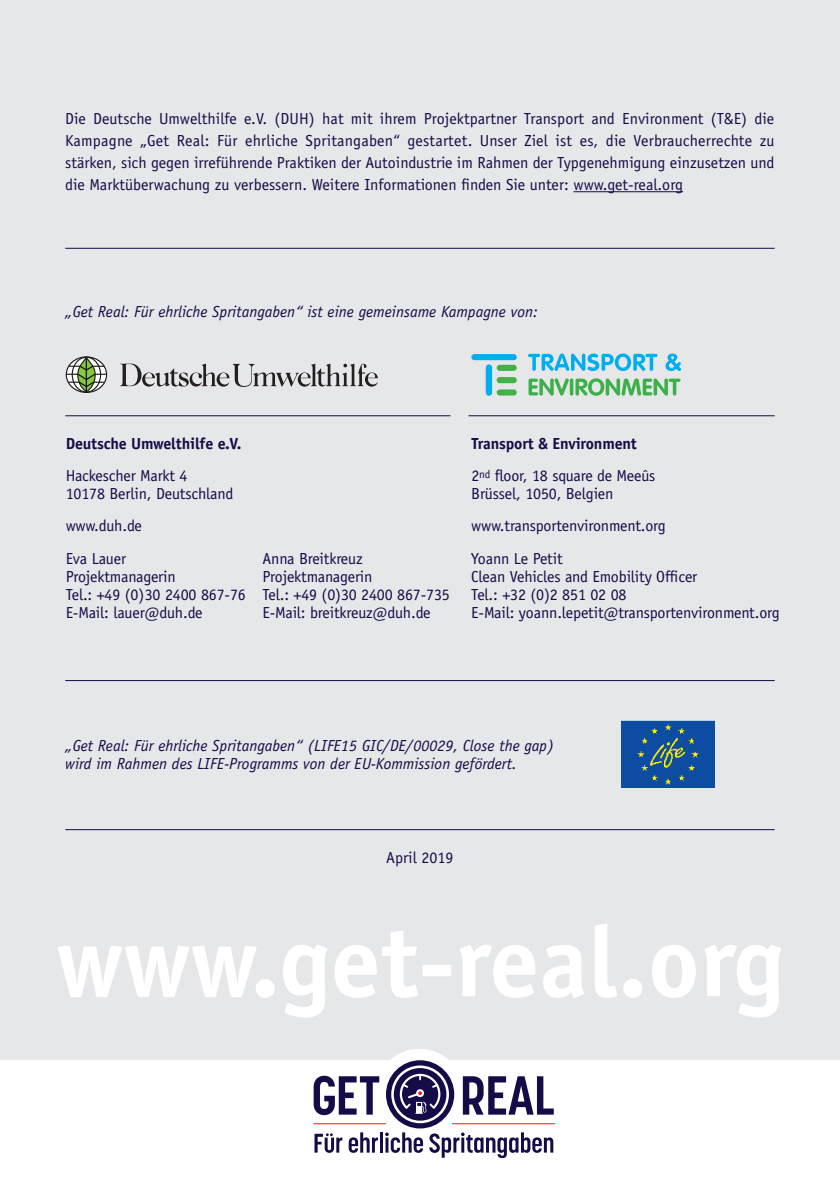
<style>
.page{position:relative;width:840px;height:1191px;background:#fff}
.page>*{position:absolute;margin:0;border:0;box-sizing:border-box;transform-origin:0 0}
.t1{font:700 100.8px "Officina Sans";color:#fff}
.t2{font:16px/18px "Officina Sans";letter-spacing:-.01em;color:#150b47}
.t3{font:italic 16px/18px "Officina Sans";color:#150b47}
.t4{font:700 16px "Officina Sans";letter-spacing:-.01em;color:#150b47}
.s1{font-weight:700}
</style>
<div class="page">
<div style="left:0;top:0;width:839px;height:1060px;background:#e6e7e9"></div>
<div style="left:374px;top:1048px;width:89px;height:89px;background:#fff;border-radius:50%"></div>
<svg style="left:313px;top:1075px;width:66px;height:40px"></svg>
<svg style="left:462px;top:1076px;width:91px;height:38px"></svg>
<svg style="left:314px;top:1133px;width:28px;height:19px"></svg>
<svg style="left:348px;top:1132px;width:30px;height:20px"></svg>
<hr style="left:379px;top:1132px;width:3px;height:20px;background:#150b47">
<svg style="left:385px;top:1132px;width:38px;height:20px"></svg>
<svg style="left:429px;top:1132px;width:124px;height:26px"></svg>
<hr style="left:313px;top:1123px;width:72px;height:1px;background:#ee1d23">
<hr style="left:451px;top:1123px;width:103px;height:1px;background:#ee1d23">
<svg style="left:386px;top:1060px;width:68px;height:68px"></svg>
<svg style="left:392px;top:1066px;width:55px;height:56px"></svg>
<div style="left:391px;top:1065px;width:57px;height:58px;border:3px solid #fff;border-radius:50%"></div>
<svg style="left:398px;top:1072px;width:43px;height:41px;background:#4d4472"></svg>
<img style="left:621px;top:720px;width:92px;height:67px">
<hr style="left:468px;top:415px;width:306px;height:1px;background:#150b47">
<svg style="left:66px;top:357px;width:40px;height:35px"></svg>
<div style="left:66px;top:356px;width:41px;height:37px;border:1px solid #231f20;border-radius:50%"></div>
<svg style="left:72px;top:357px;width:28px;height:35px"></svg>
<div style="left:72px;top:357px;width:29px;height:35px;border:1px solid #231f20;border-radius:50%"></div>
<svg style="left:120px;top:364px;width:257px;height:23px"></svg>
<svg style="left:78px;top:357px;width:17px;height:34px"></svg>
<div style="left:77px;top:356px;width:19px;height:36px;border:1px solid #231f20;border-radius:50%"></div>
<hr style="left:86px;top:358px;width:1px;height:35px;background:#001300">
<svg style="left:66px;top:364px;width:40px;height:24px"></svg>
<hr style="left:65px;top:415px;width:385px;height:1px;background:#150b47">
<div style="left:485px;top:364px;width:7px;height:32px;background:#00aeef;border-radius:3px"></div>
<div style="left:471px;top:354px;width:45px;height:6px;background:#00aeef;border-radius:3px"></div>
<div style="left:496px;top:365px;width:20px;height:6px;background:#42b149;border-radius:3px"></div>
<div style="left:496px;top:389px;width:20px;height:6px;background:#42b149;border-radius:3px"></div>
<div style="left:496px;top:377px;width:20px;height:6px;background:#42b149;border-radius:3px"></div>
<svg style="left:528px;top:378px;width:152px;height:18px"></svg>
<svg style="left:528px;top:353px;width:152px;height:18px"></svg>
<hr style="left:65px;top:680px;width:709px;height:1px;background:#150b47">
<hr style="left:65px;top:829px;width:709px;height:1px;background:#150b47">
<hr style="left:573px;top:191px;width:109px;height:1px;background:#150b47">
<hr style="left:65px;top:248px;width:709px;height:1px;background:#150b47">
<p class="t2" style="left:65px;top:108px;width:710px;line-height:22px;text-align:justify">Die Deutsche Umwelthilfe e.V. (DUH) hat mit ihrem Projektpartner Transport and Environment (T&amp;E) die Kampagne „Get Real: Für ehrliche Spritangaben“ gestartet. Unser Ziel ist es, die Verbraucherrechte zu stärken, sich gegen irreführende Praktiken der Autoindustrie im Rahmen der Typgenehmigung einzusetzen und die Marktüberwachung zu verbessern. Weitere Informationen finden Sie unter: www.get-real.org</p>
<p class="t3" style="left:65px;top:302px;width:474px">„Get Real: Für ehrliche Spritangaben“ ist eine gemeinsame Kampagne von:</p>
<p class="t4" style="left:66px;top:434px;width:177px">Deutsche Umwelthilfe e.V.</p>
<p class="t2" style="left:66px;top:467px;width:169px">Hackescher Markt 4<br>10178 Berlin, Deutschland</p>
<p class="t2" style="left:66px;top:510px;width:78px;line-height:32.2px">www.duh.de<br>Eva Lauer</p>
<p class="t2" style="left:66px;top:567px;width:182px">Projektmanagerin<br>Tel.: +49 (0)30 2400 867-76<br>E-Mail: lauer@duh.de</p>
<p class="t2" style="left:262px;top:549px;width:189px">Anna Breitkreuz<br>Projektmanagerin<br>Tel.: +49 (0)30 2400 867-735<br>E-Mail: breitkreuz@duh.de</p>
<p class="t2" style="left:471px;top:427px;width:185px;line-height:32.2px"><span class="s1">Transport &amp; Environment<br></span>2<sup>nd</sup> floor, 18 square de Meeûs</p>
<p class="t2" style="left:471px;top:478px;width:196px;line-height:32.2px">Brüssel, 1050, Belgien www.transportenvironment.org<br>Yoann Le Petit</p>
<p class="t2" style="left:471px;top:567px;width:310px">Clean Vehicles and Emobility Officer<br>Tel.: +32 (0)2 851 02 08<br>E-Mail: yoann.lepetit@transportenvironment.org</p>
<p class="t3" style="left:65px;top:736px;width:490px">„Get Real: Für ehrliche Spritangaben“ (LIFE15 GIC/DE/00029, Close the gap) wird im Rahmen des LIFE-Programms von der EU-Kommission gefördert.</p>
<p class="t2" style="left:386px;top:848px;width:69px">April 2019</p>
<h1 class="t1" style="left:56px;top:899px;width:729px">www.get-real.org</h1>
</div>
